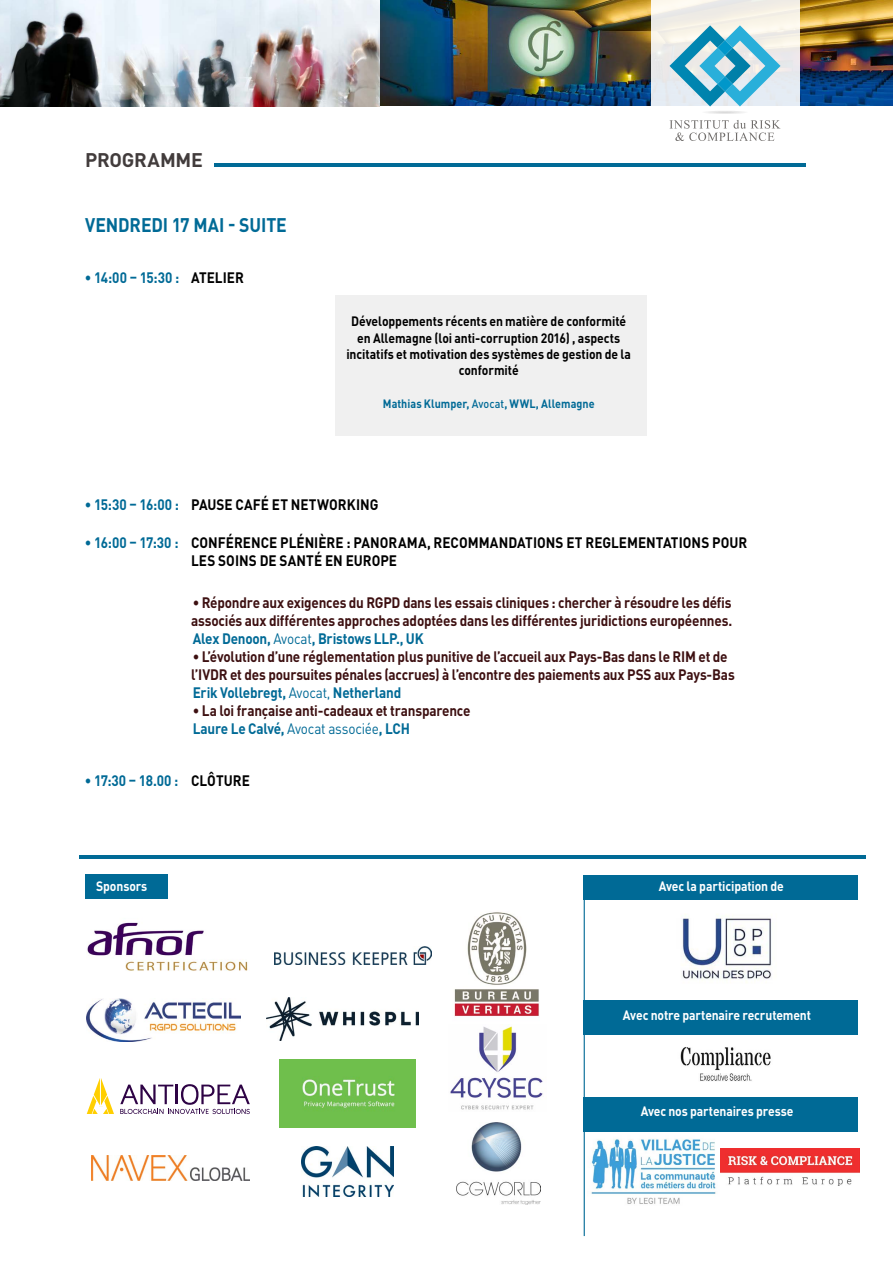
<style>
.page{position:relative;width:893px;height:1263px;background:#fff}
.page>*{position:absolute;margin:0;border:0;box-sizing:border-box;transform-origin:0 0}
.t1{font:700 19.5px "DINOT";letter-spacing:-.005em;color:#006a96;scale:.9 1}
.t2{font:700 19.5px "DINOT";letter-spacing:-.01em;color:#423c3c}
.t3{font:700 15px/18px "DINOT";letter-spacing:-.015em;color:#3d1011;scale:.9 1}
.t4{font:700 15px/18px "DINOT";letter-spacing:.005em;color:#000;scale:.9 1}
.t5{font:700 15px "DINOT";color:#006a96;scale:.9 1}
.t6{font:700 13.5px/16.2px "DINOT";letter-spacing:-.01em;color:#000;text-align:center;scale:.9 1}
.t7{font:700 13.5px "DINOT";letter-spacing:-.015em;color:#fff;scale:.9 1}
.t8{font:700 12px "DINOT";letter-spacing:.005em;color:#006a96;scale:.9 1}
.s1{color:#000}
.s2{font-weight:500}
.s3{color:#006a96}
.s4{font-weight:400;color:#006a96}
</style>
<div class="page">
<img style="left:379px;top:0;width:514px;height:106px">
<div style="left:335px;top:295px;width:311px;height:140px;background:#f0f0f0"></div>
<hr style="left:215px;top:164px;width:591px;height:3px;background:#006a96">
<img style="left:0;top:0;width:379px;height:106px">
<svg style="left:651px;top:0;width:148px;height:129px"></svg>
<svg style="left:669px;top:120px;width:111px;height:21px"></svg>
<svg style="left:669px;top:25px;width:111px;height:81px;background:#91c9db"></svg>
<hr style="left:702px;top:111px;width:46px;height:3px;background:#fafafa;border-radius:50%">
<hr style="left:704px;top:111px;width:42px;height:3px;background:#f4f4f4;border-radius:50%">
<hr style="left:706px;top:111px;width:38px;height:3px;background:#f0f0f0;border-radius:50%">
<hr style="left:707px;top:111px;width:36px;height:2px;background:#eee;border-radius:50%">
<hr style="left:709px;top:111px;width:32px;height:2px;background:#e9e9e9;border-radius:50%">
<hr style="left:710px;top:111px;width:30px;height:2px;background:#e5e5e5;border-radius:50%">
<hr style="left:712px;top:111px;width:26px;height:2px;background:#e1e1e1;border-radius:50%">
<div style="left:584px;top:1000px;width:274px;height:35px;background:#006a96"></div>
<img style="left:454px;top:912px;width:85px;height:104px">
<img style="left:450px;top:1024px;width:93px;height:86px">
<img style="left:456px;top:1122px;width:85px;height:83px">
<img style="left:87px;top:922px;width:161px;height:49px">
<img style="left:266px;top:998px;width:153px;height:42px">
<img style="left:302px;top:1146px;width:91px;height:50px">
<div style="left:85px;top:874px;width:82px;height:24px;background:#006a96"></div>
<div style="left:584px;top:875px;width:274px;height:24px;background:#006a96"></div>
<img style="left:92px;top:1156px;width:158px;height:24px">
<hr style="left:584px;top:880px;width:1px;height:356px;background:#006a96">
<img style="left:275px;top:946px;width:157px;height:19px">
<svg style="left:120px;top:1084px;width:130px;height:30px"></svg>
<svg style="left:87px;top:1078px;width:27px;height:36px"></svg>
<hr style="left:79px;top:856px;width:786px;height:3px;background:#006a96">
<img style="left:87px;top:999px;width:154px;height:42px">
<img style="left:680px;top:1047px;width:91px;height:34px">
<img style="left:591px;top:1139px;width:125px;height:65px">
<img style="left:721px;top:1148px;width:138px;height:38px">
<div style="left:584px;top:1096px;width:274px;height:35px;background:#006a96"></div>
<img style="left:279px;top:1060px;width:136px;height:68px">
<img style="left:682px;top:914px;width:90px;height:69px">
<h1 class="t2" style="left:85px;top:147px;width:119px">PROGRAMME</h1>
<h1 class="t1" style="left:85px;top:211px;width:226px">VENDREDI 17 MAI - SUITE</h1>
<p class="t5" style="left:85px;top:267px;width:178px">• 14:00 – 15:30 : <span class="s1">ATELIER</span></p>
<p class="t6" style="left:346px;top:313px;width:318px">Développements récents en matière de conformité en Allemagne (loi anti-corruption 2016) , aspects incitatifs et motivation des systèmes de gestion de la conformité</p>
<p class="t8" style="left:383px;top:395px;width:237px">Mathias Klumper, <span class="s2">Avocat</span>, WWL, Allemagne</p>
<p class="t4" style="left:85px;top:495px;width:328px"><span class="s3">• 15:30 – 16:00 :</span> PAUSE CAFÉ ET NETWORKING</p>
<p class="t4" style="left:191px;top:532px;width:620px;text-indent:-106px"><span class="s3">• 16:00 – 17:30 :</span> CONFÉRENCE PLÉNIÈRE : PANORAMA, RECOMMANDATIONS ET REGLEMENTATIONS POUR<br>LES SOINS DE SANTÉ EN EUROPE</p>
<p class="t3" style="left:191px;top:592px;width:603px;text-align:justify">• Répondre aux exigences du RGPD dans les essais cliniques : chercher à résoudre les défis associés aux différentes approches adoptées dans les différentes juridictions européennes.<br><span class="s3">Alex Denoon,</span> <span class="s4">Avocat</span><span class="s3">, Bristows LLP., UK</span></p>
<p class="t3" style="left:191px;top:646px;width:606px">• L’évolution d’une réglementation plus punitive de l’accueil aux Pays-Bas dans le RIM et de l’IVDR et des poursuites pénales (accrues) à l’encontre des paiements aux PSS aux Pays-Bas<br><span class="s3">Erik Vollebregt,</span> <span class="s4">Avocat,</span> <span class="s3">Netherland</span></p>
<p class="t3" style="left:193px;top:700px;width:310px">• La loi française anti-cadeaux et transparence<br><span class="s3">Laure Le Calvé,</span> <span class="s4">Avocat associée</span><span class="s3">, LCH</span></p>
<p class="t5" style="left:85px;top:770px;width:185px">• 17:30 – 18.00 : <span class="s1">CLÔTURE</span></p>
<p class="t7" style="left:96px;top:877px;width:58px">Sponsors</p>
<p class="t7" style="left:659px;top:877px;width:140px">Avec la participation de</p>
<p class="t7" style="left:623px;top:1006px;width:210px">Avec notre partenaire recrutement</p>
<p class="t7" style="left:641px;top:1102px;width:171px">Avec nos partenaires presse</p>
</div>
